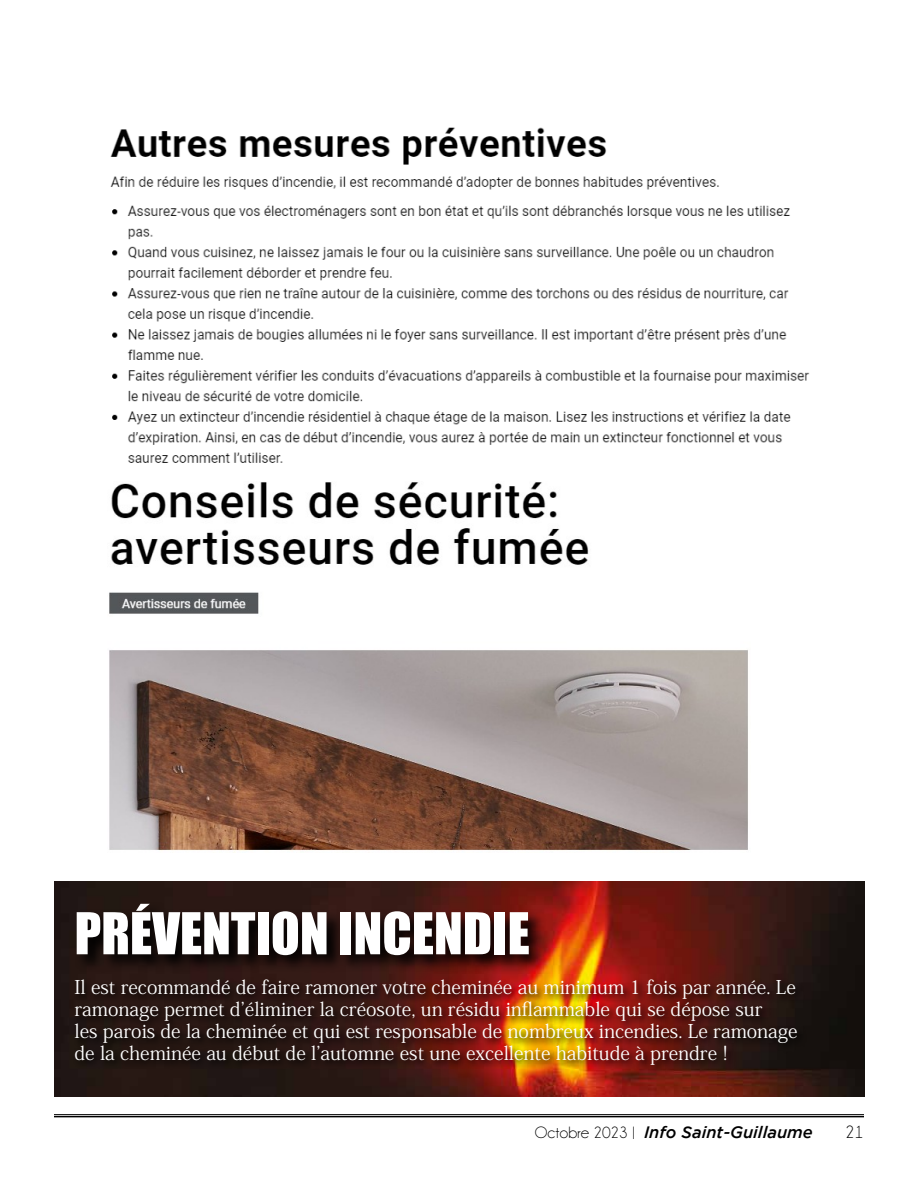
<style>
.page{position:relative;width:918px;height:1188px;background:#fff}
.page>*{position:absolute;margin:0;border:0;box-sizing:border-box;transform-origin:0 0}
.t1{font:53.25px "Impact";color:#fff}
.t2{font:18.9px/21.9px "Koz Min Pr 6 N";color:#fff}
.t3{font:18px "Champagne&Limousines";color:#000}
.t4{font:italic 500 16.5px "Gotham";color:#000}
.s1{font-family:"Champagne&Limousines";font-weight:400;font-style:normal}
</style>
<div class="page">
<hr style="left:54px;top:1114px;width:810px;height:1px;background:#000">
<hr style="left:54px;top:1116px;width:810px;height:1px;background:#000">
<img style="left:110px;top:127px;width:700px;height:336px">
<img style="left:109px;top:482px;width:639px;height:371px">
<img style="left:54px;top:881px;width:810px;height:215px">
<svg style="left:74px;top:902px;width:474px;height:71px;background:#270e0b"></svg>
<svg style="left:73px;top:977px;width:734px;height:97px;background:#50210f"></svg>
<h1 class="t1" style="left:75px;top:892px;width:457px">PRÉVENTION INCENDIE</h1>
<p class="t2" style="left:75px;top:976px;width:725px">Il est recommandé de faire ramoner votre cheminée au minimum 1 fois par année. Le ramonage permet d’éliminer la créosote, un résidu inflammable qui se dépose sur<br>les parois de la cheminée et qui est responsable de nombreux incendies. Le ramonage de la cheminée au début de l’automne est une excellente habitude à prendre !</p>
<p class="t4" style="left:535px;top:1123px;width:279px"><span class="s1">Octobre 2023 |</span> Info Saint-Guillaume</p>
<p class="t3" style="left:845px;top:1123px;width:20px">21</p>
</div>
